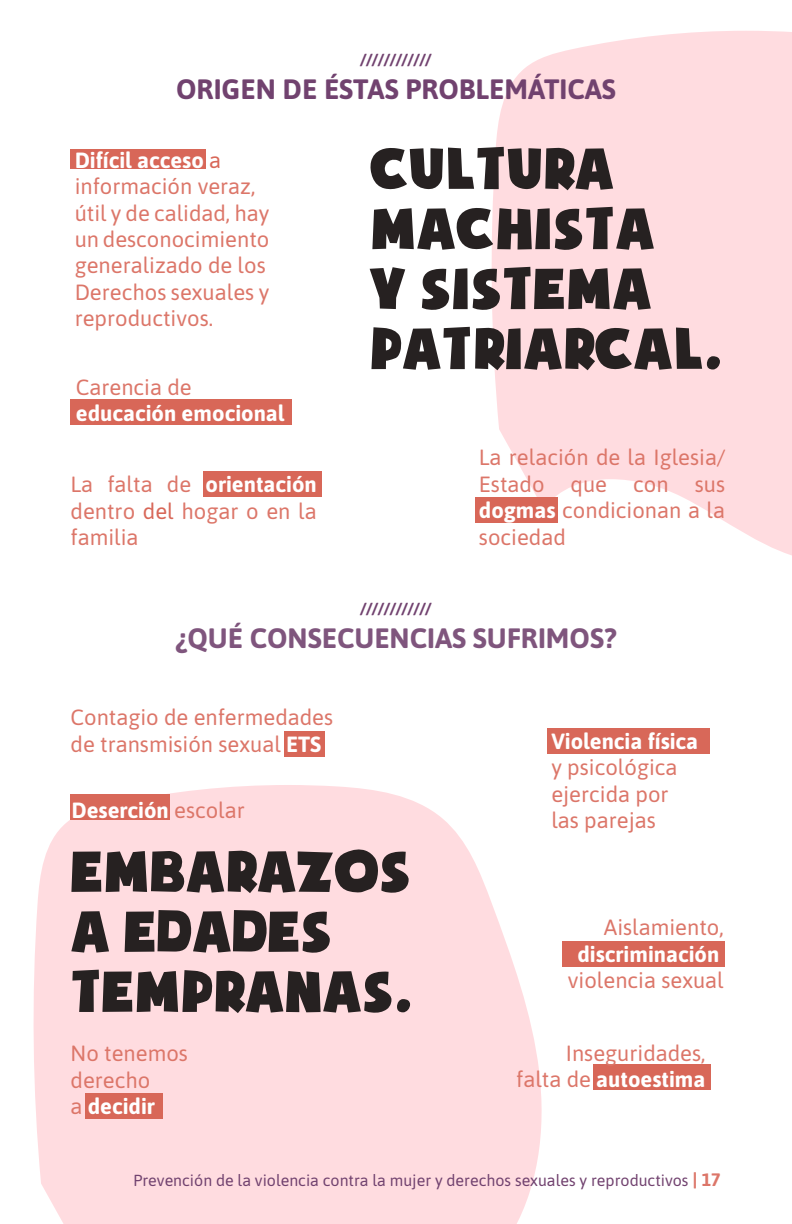
<style>
.page{position:relative;width:792px;height:1224px;background:#fff}
.page>*{position:absolute;margin:0;border:0;box-sizing:border-box;transform-origin:0 0}
.t1{font:66px/60px "i Ciel Soupof Justice";color:#262121}
.t2{font:700 28px "Asap";color:#71426f}
.t3{font:700 28px "Asap";color:#7f557d}
.t4{font:22px/26.4px "Asap";color:#dc7669}
.t5{font:700 22px "Asap";color:#fff}
.t6{font:16px "Asap";color:#71426f}
.t7{font:700 16px "Asap";color:#71426f}
.s1{font-weight:700;color:#fff}
.s2{color:#d86758}
.s3{font-weight:400;color:#dc7669}
.s4{font-weight:700;color:#d86758}
.s5{font-weight:700;font-size:18px;color:#dc7669}
</style>
<div class="page">
<svg style="left:33px;top:785px;width:509px;height:439px;background:#fedfe2"></svg>
<svg style="left:491px;top:31px;width:301px;height:525px;background:#ffe0e4"></svg>
<div style="left:563px;top:941px;width:162px;height:26px;background:#d86758"></div>
<div style="left:547px;top:728px;width:163px;height:26px;background:#d86758"></div>
<div style="left:593px;top:1064px;width:118px;height:26px;background:#d86758"></div>
<div style="left:71px;top:149px;width:135px;height:20px;background:#d86758"></div>
<div style="left:71px;top:399px;width:221px;height:26px;background:#d86758"></div>
<div style="left:204px;top:471px;width:118px;height:25px;background:#d86758"></div>
<div style="left:476px;top:497px;width:82px;height:26px;background:#d86758"></div>
<div style="left:284px;top:731px;width:40px;height:25px;background:#d86758"></div>
<div style="left:71px;top:794px;width:99px;height:26px;background:#d86758"></div>
<div style="left:85px;top:1093px;width:78px;height:26px;background:#d86758"></div>
<p class="t7" style="left:360px;top:48px;width:73px">////////////</p>
<p class="t2" style="left:176px;top:69px;width:441px">ORIGEN DE ÉSTAS PROBLEMÁTICAS</p>
<p class="t4" style="left:75px;top:146px;width:196px"><span class="s1">Difícil acceso</span> <span class="s2">a </span>información veraz, útil y de calidad, hay un desconocimiento generalizado de los<br>Derechos sexuales y reproductivos.</p>
<p class="t4" style="left:76px;top:373px;width:117px">Carencia de</p>
<p class="t5" style="left:76px;top:398px;width:210px">educación emocional</p>
<p class="t4" style="left:71px;top:470px;width:248px;text-align:justify">La falta de <span class="s1">orientación </span>dentro <span class="s2">del</span> hogar o en la familia</p>
<h1 class="t1" style="left:370px;top:130px;width:355px">CULTURA<br>MACHISTA<br>Y SISTEMA<br>PATRIARCAL.</h1>
<p class="t4" style="left:479px;top:443px;width:248px;text-align:justify">La relación de la Iglesia/ Estado que con sus <span class="s1">dogmas</span> condicionan a la sociedad</p>
<p class="t7" style="left:360px;top:597px;width:73px">////////////</p>
<p class="t3" style="left:176px;top:618px;width:442px">¿QUÉ CONSECUENCIAS SUFRIMOS?</p>
<p class="t4" style="left:71px;top:703px;width:264px">Contagio de enfermedades de transmisión sexual <span class="s1">ETS</span></p>
<p class="t5" style="left:71px;top:794px;width:175px">Deserción <span class="s3">escolar</span></p>
<h1 class="t1" style="left:71px;top:833px;width:345px">EMBARAZOS<br>A EDADES<br>TEMPRANAS.</h1>
<p class="t4" style="left:71px;top:1039px;width:119px">No tenemos derecho<br>a <span class="s1">decidir</span></p>
<p class="t5" style="left:551px;top:726px;width:148px">Violencia física</p>
<p class="t4" style="left:551px;top:753px;width:128px">y psicológica ejercida por las parejas</p>
<p class="t4" style="left:568px;top:913px;width:157px;text-align:right">Aislamiento, <span class="s1">discriminación</span><span class="s4">. </span>violencia sexual</p>
<p class="t4" style="left:516px;top:1039px;width:191px;text-align:right">Inseguridades, falta de <span class="s1">autoestima</span></p>
<p class="t6" style="left:133px;top:1169px;width:589px">Prevención de la violencia contra la mujer y derechos sexuales y reproductivos <span class="s5">| 17</span></p>
</div>
